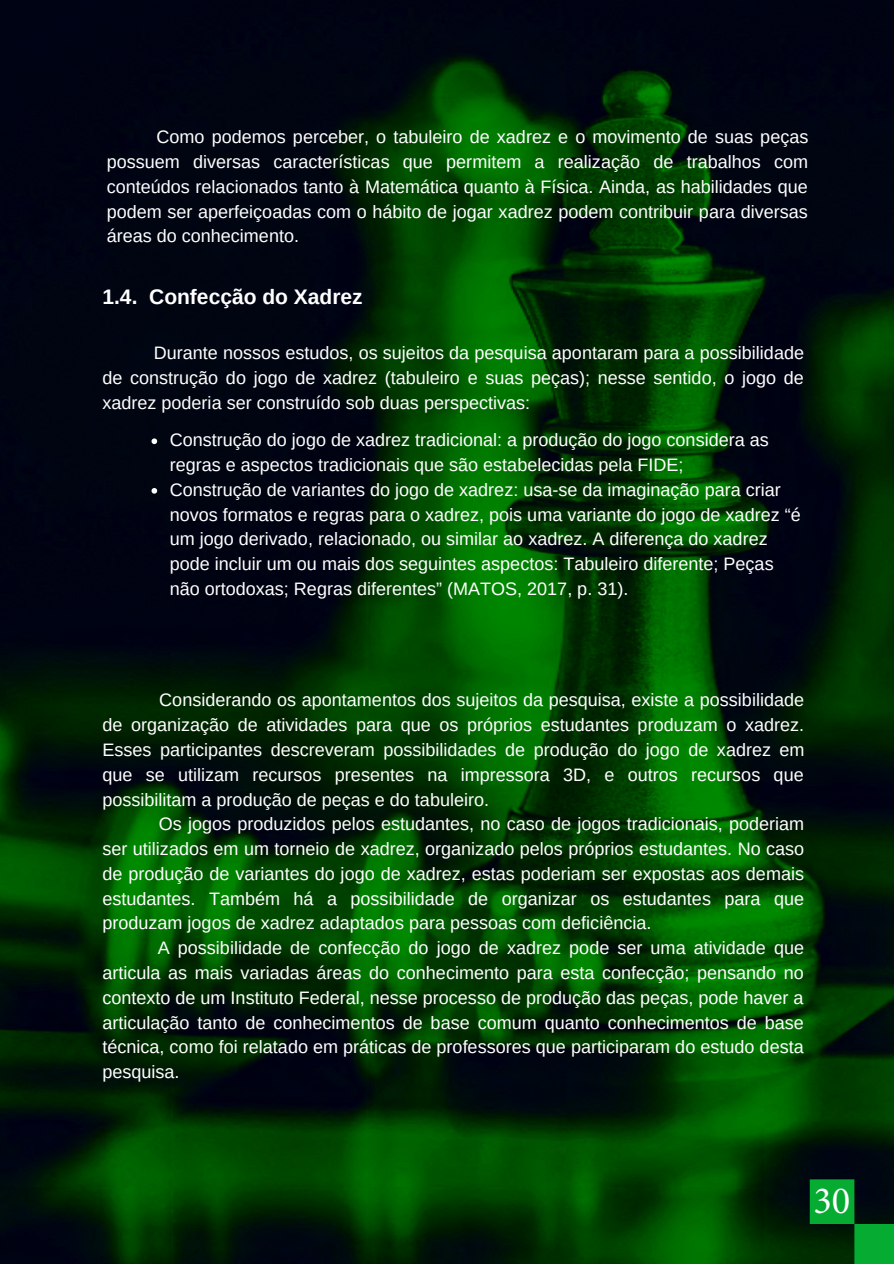
<style>
.page{position:relative;width:894px;height:1264px;background:#fff}
.page>*{position:absolute;margin:0;border:0;box-sizing:border-box;transform-origin:0 0}
.t1{font:38.55px "Minion Pro";color:#fff}
.t2{font:700 21px "Arimo";color:#fff}
.t3{font:18px/24.8px "Arimo";color:#fff;text-align:justify}
</style>
<div class="page">
<img style="left:0;top:0;width:893px;height:1263px">
<svg style="left:809px;top:1179px;width:84px;height:84px;background:#025f1c"></svg>
<svg style="left:151px;top:438px;width:6px;height:6px"></svg>
<svg style="left:151px;top:488px;width:6px;height:5px"></svg>
<p class="t3" style="left:107px;top:125px;width:703px;text-indent:50px">Como podemos perceber, o tabuleiro de xadrez e o movimento de suas peças possuem diversas características que permitem a realização de trabalhos com conteúdos relacionados tanto à Matemática quanto à Física. Ainda, as habilidades que podem ser aperfeiçoadas com o hábito de jogar xadrez podem contribuir para diversas áreas do conhecimento.</p>
<p class="t2" style="left:102px;top:285px;width:262px">1.4. Confecção do Xadrez</p>
<p class="t3" style="left:102px;top:341px;width:703px;text-indent:51px">Durante nossos estudos, os sujeitos da pesquisa apontaram para a possibilidade de construção do jogo de xadrez (tabuleiro e suas peças); nesse sentido, o jogo de xadrez poderia ser construído sob duas perspectivas:</p>
<p class="t3" style="left:170px;top:428px;width:632px;text-align:left">Construção do jogo de xadrez tradicional: a produção do jogo considera as regras e aspectos tradicionais que são estabelecidas pela FIDE;<br>Construção de variantes do jogo de xadrez: usa-se da imaginação para criar novos formatos e regras para o xadrez, pois uma variante do jogo de xadrez “é um jogo derivado, relacionado, ou similar ao xadrez. A diferença do xadrez pode incluir um ou mais dos seguintes aspectos: Tabuleiro diferente; Peças não ortodoxas; Regras diferentes” (MATOS, 2017, p. 31).</p>
<p class="t3" style="left:102px;top:687px;width:703px;text-indent:57px">Considerando os apontamentos dos sujeitos da pesquisa, existe a possibilidade de organização de atividades para que os próprios estudantes produzam o xadrez.<br>Esses participantes descreveram possibilidades de produção do jogo de xadrez em que se utilizam recursos presentes na impressora 3D, e outros recursos que possibilitam a produção de peças e do tabuleiro.</p>
<p class="t3" style="left:102px;top:811px;width:703px;text-indent:56px">Os jogos produzidos pelos estudantes, no caso de jogos tradicionais, poderiam ser utilizados em um torneio de xadrez, organizado pelos próprios estudantes. No caso de produção de variantes do jogo de xadrez, estas poderiam ser expostas aos demais estudantes. Também há a possibilidade de organizar os estudantes para que produzam jogos de xadrez adaptados para pessoas com deficiência.</p>
<p class="t3" style="left:102px;top:935px;width:703px;text-indent:55px">A possibilidade de confecção do jogo de xadrez pode ser uma atividade que articula as mais variadas áreas do conhecimento para esta confecção; pensando no contexto de um Instituto Federal, nesse processo de produção das peças, pode haver a articulação tanto de conhecimentos de base comum quanto conhecimentos de base técnica, como foi relatado em práticas de professores que participaram do estudo desta pesquisa.</p>
<h1 class="t1" style="left:813px;top:1174px;width:38px">30</h1>
</div>
